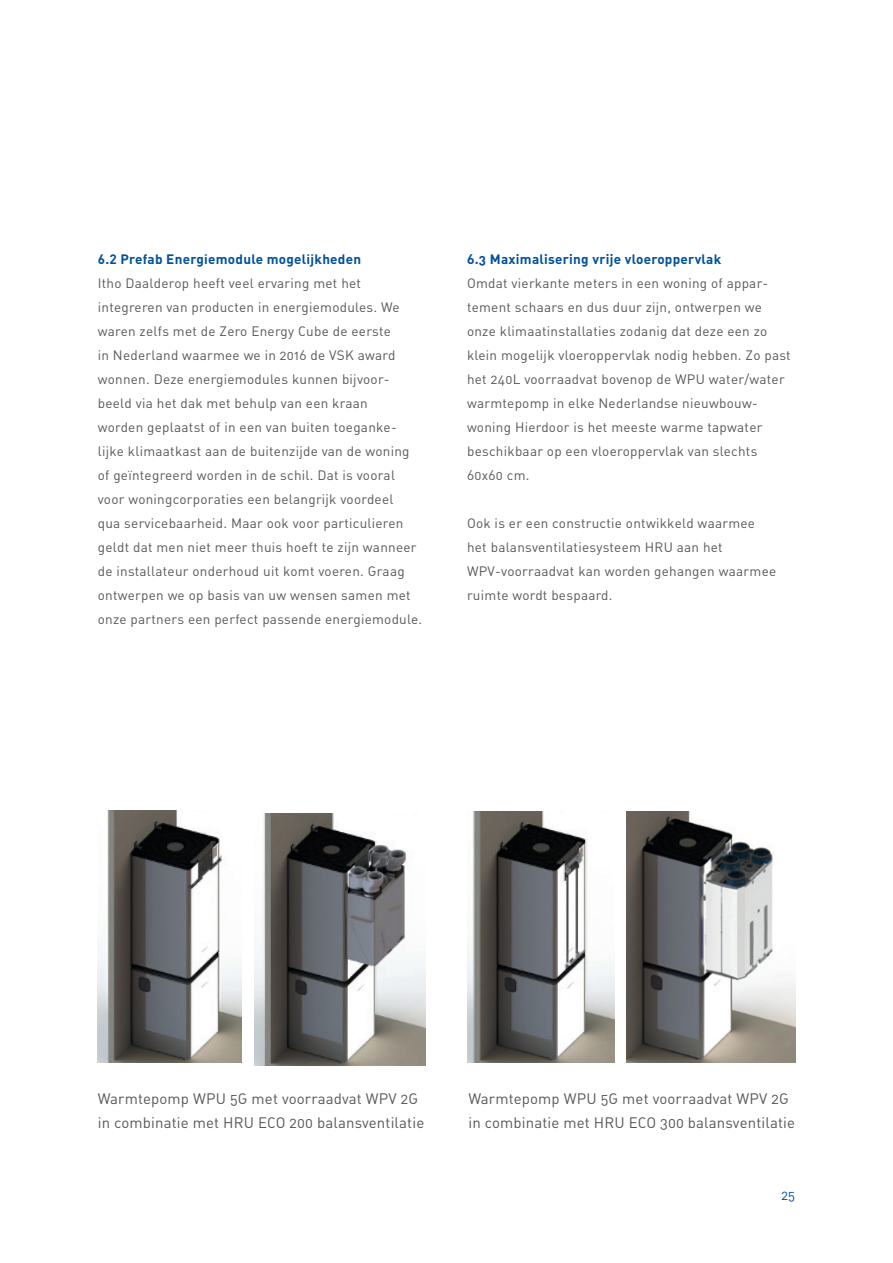
<style>
.page{position:relative;width:893px;height:1263px;background:#fff}
.page>*{position:absolute;margin:0;border:0;box-sizing:border-box;transform-origin:0 0}
.t1{font:15px/24px "DIN Regular Alternate";letter-spacing:.01em;color:#57585a}
.t2{font:13.5px/24px "DIN Regular Alternate";letter-spacing:.02em;color:#57585a}
.t3{font:13.5px "DIN Bold Alternate";letter-spacing:.02em;color:#01519b}
.t4{font:700 13.5px "DIN";letter-spacing:.02em;color:#01519b}
.t5{font:13.5px "DIN Regular Alternate";color:#01519b}
</style>
<div class="page">
<img style="left:98px;top:811px;width:143px;height:252px">
<img style="left:255px;top:813px;width:170px;height:252px">
<img style="left:467px;top:812px;width:147px;height:251px">
<img style="left:627px;top:812px;width:168px;height:251px">
<p class="t4" style="left:98px;top:250px;width:265px">6.2 Prefab Energiemodule mogelijkheden</p>
<p class="t2" style="left:98px;top:271px;width:326px">Itho Daalderop heeft veel ervaring met het integreren van producten in energiemodules. We waren zelfs met de Zero Energy Cube de eerste<br>in Nederland waarmee we in 2016 de VSK award wonnen. Deze energiemodules kunnen bijvoor&shy;beeld via het dak met behulp van een kraan<br>worden geplaatst of in een van buiten toeganke&shy;lijke klimaatkast aan de buitenzijde van de woning of geïntegreerd worden in de schil. Dat is vooral voor woningcorporaties een belangrijk voordeel<br>qua servicebaarheid. Maar ook voor particulieren geldt dat men niet meer thuis hoeft te zijn wanneer de installateur onderhoud uit komt voeren. Graag ontwerpen we op basis van uw wensen samen met onze partners een perfect passende energiemodule.</p>
<p class="t3" style="left:467px;top:250px;width:256px">6.3 Maximalisering vrije vloeroppervlak</p>
<p class="t2" style="left:467px;top:271px;width:325px">Omdat vierkante meters in een woning of appar&shy;tement schaars en dus duur zijn, ontwerpen we onze klimaatinstallaties zodanig dat deze een zo klein mogelijk vloeroppervlak nodig hebben. Zo past het 240L voorraadvat bovenop de WPU water/water warmtepomp in elke Nederlandse nieuwbouw&shy;woning Hierdoor is het meeste warme tapwater beschikbaar op een vloeroppervlak van slechts 60x60 cm.</p>
<p class="t2" style="left:467px;top:511px;width:311px">Ook is er een constructie ontwikkeld waarmee het balansventilatiesysteem HRU aan het WPV-voorraadvat kan worden gehangen waarmee ruimte wordt bespaard.</p>
<p class="t1" style="left:98px;top:1086px;width:328px">Warmtepomp WPU 5G met voorraadvat WPV 2G in combinatie met HRU ECO 200 balansventilatie</p>
<p class="t1" style="left:468px;top:1086px;width:328px">Warmtepomp WPU 5G met voorraadvat WPV 2G in combinatie met HRU ECO 300 balansventilatie</p>
<p class="t5" style="left:781px;top:1187px;width:15px">25</p>
</div>
